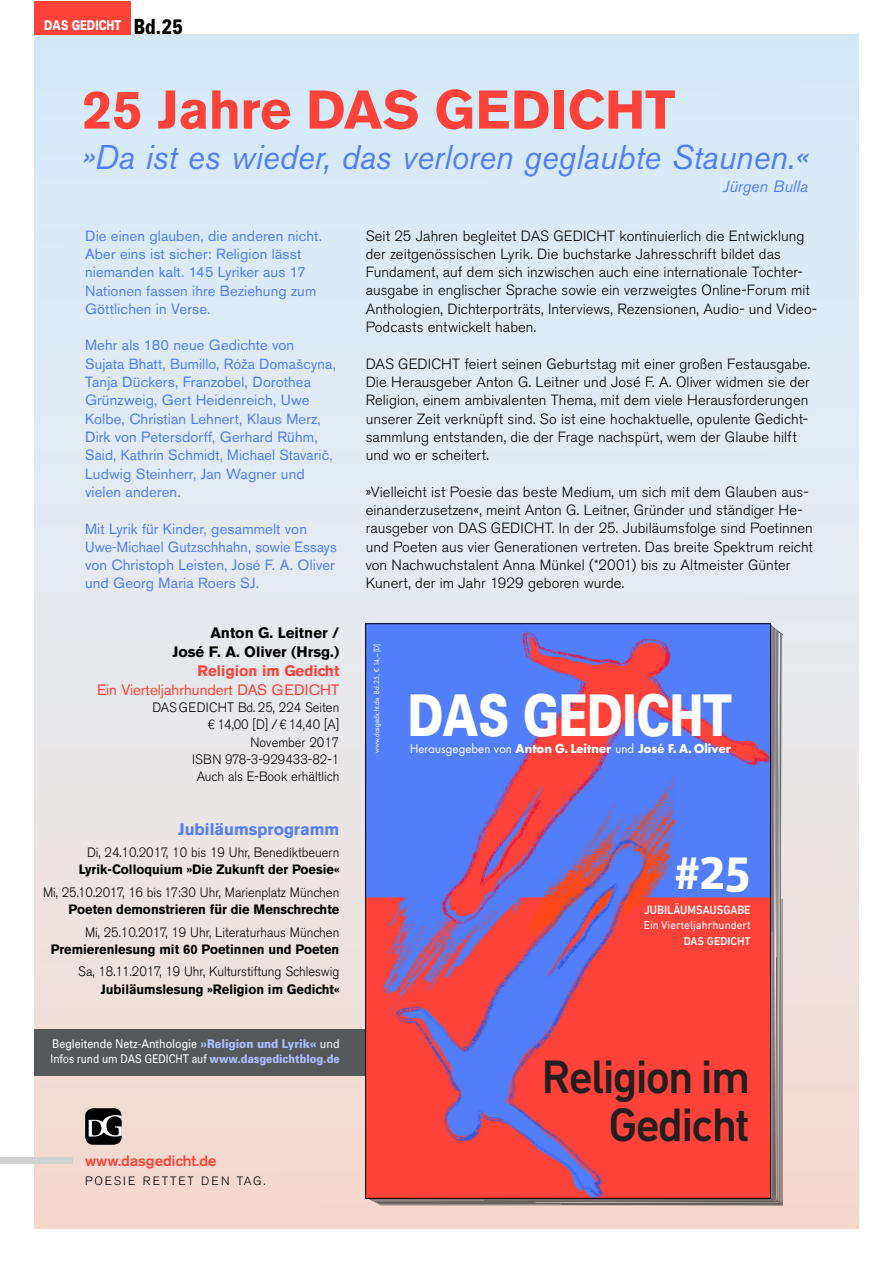
<style>
.page{position:relative;width:893px;height:1263px;background:#fff}
.page>*{position:absolute;margin:0;border:0;box-sizing:border-box;transform-origin:0 0}
.t1{font:900 57.6px "Univers";letter-spacing:-.01em;color:#fff;scale:.75 1}
.t2{font:700 53.85px "Akzidenz Grotesk BE";letter-spacing:-.005em;color:#ff4239}
.t3{font:700 49.2px "Unit OT";color:#fff}
.t4{font:500 47.85px/48.2px "DIN Next LT Pro";letter-spacing:-.04em;color:#231f20;text-align:right}
.t5{font:italic 34.05px "Akzidenz Grotesk BE";color:#537efa;scale:.95 1}
.t6{font:700 16.5px "Akzidenz Grotesk BE";color:#537efa}
.t7{font:italic 16.35px "Akzidenz Grotesk BE";color:#537efa;scale:.96 1}
.t8{font:700 15px/18.8px "Akzidenz Grotesk BE";color:#000;text-align:right}
.t9{font:15px "Akzidenz Grotesk BE";color:#ff4239}
.t10{font:700 15px "Akzidenz Grotesk BE";color:#ff4239}
.t11{font:500 15px "Akzidenz Grotesk BE";color:#ff4239}
.t12{font:300 14.7px/18.3px "Akzidenz Grotesk BE";letter-spacing:.005em;color:#000}
.t13{font:14.7px/18.3px "Akzidenz Grotesk BE";letter-spacing:.01em;color:#537efa}
.t14{font:300 13.5px/17.2px "Akzidenz Grotesk BE";color:#000;text-align:right;scale:.95 1}
.t15{font:700 13.5px "Akzidenz Grotesk BE";color:#000;scale:.95 1}
.t16{font:900 13.5px "Univers";color:#fff;scale:.75 1}
.t17{font:500 12.3px "DIN Next LT Pro";color:#fff;scale:.92 1}
.t18{font:12px/15px "Univers";color:#fff;scale:.89 1}
.t19{font:300 12px "Akzidenz Grotesk BE";letter-spacing:.15em;color:#000}
.t20{font:700 11.85px "Futura";letter-spacing:.01em;color:#fff}
.t21{font:11.55px "DIN Next LT Pro";color:#fff}
.t22{font:500 11.55px "DIN Next LT Pro";color:#fff}
.t23{font:6.75px "Futura";color:#fff;scale:.95 1}
.s1{font-size:21px;color:#000}
.s2{font-family:"Helvetica"}
.s3{font-weight:900;color:#a9befc}
.s4{font-family:"Verdana"}
.s5{font-weight:400}
</style>
<div class="page">
<div style="left:34px;top:34px;width:825px;height:1195px;background:linear-gradient(to bottom,#d4efff,#f5dcd2)"></div>
<div style="left:0;top:1158px;width:72px;height:6px;background:#d1d1d1"></div>
<div style="left:34px;top:1px;width:97px;height:33px;background:#ff4239"></div>
<div style="left:34px;top:1029px;width:333px;height:47px;background:#56595a"></div>
<hr style="left:782px;top:899px;width:1px;height:304px;background:#6c6d70">
<svg style="left:369px;top:626px;width:413px;height:579px"></svg>
<img style="left:367px;top:625px;width:402px;height:571px">
<div style="left:85px;top:1108px;width:37px;height:37px;background:#000;border-radius:8px"></div>
<svg style="left:89px;top:1115px;width:33px;height:21px"></svg>
<p class="t16" style="left:44px;top:17px;width:186px">DAS GEDICHT <span class="s1">Bd.25</span></p>
<h2 class="t2" style="left:82px;top:79px;width:594px">25 Jahre DAS GEDICHT</h2>
<h3 class="t5" style="left:82px;top:137px;width:765px">»Da ist es wieder, das verloren geglaubte Staunen.«</h3>
<p class="t7" style="left:722px;top:177px;width:90px">Jürgen Bulla</p>
<p class="t13" style="left:85px;top:226px;width:239px">Die einen glauben, die anderen nicht.<br>Aber eins ist sicher: Religion lässt niemanden kalt. 145 Lyriker aus 17<br>Nationen fassen ihre Beziehung zum Göttlichen in Verse.</p>
<p class="t13" style="left:85px;top:336px;width:253px">Mehr als 180 neue Gedichte von Sujata Bhatt, Bumillo, Róža Domašcyna, Tanja Dückers, Franzobel, Dorothea Grünzweig, Gert Heidenreich, Uwe Kolbe, Christian Lehnert, Klaus Merz, Dirk von Petersdorff, Gerhard Rühm, Said, Kathrin Schmidt, Michael Stavari ˇc, Ludwig Steinherr, Jan Wagner und vielen anderen.</p>
<p class="t13" style="left:85px;top:519px;width:253px">Mit Lyrik für Kinder, gesammelt von Uwe-Michael Gutzschhahn, sowie Essays von Christoph Leisten, José F. A. Oliver und Georg Maria Roers SJ.</p>
<p class="t8" style="left:172px;top:624px;width:168px">Anton G. Leitner /<br>José F. A. Oliver (Hrsg.)</p>
<p class="t10" style="left:198px;top:662px;width:143px">Religion im Gedicht</p>
<p class="t9" style="left:97px;top:681px;width:244px">Ein Vierteljahrhundert DAS GEDICHT</p>
<p class="t14" style="left:152px;top:699px;width:198px">DAS GEDICHT Bd. 25, 224 Seiten <span class="s2">€</span> 14,00 [D] / <span class="s2">€</span> 14,40 [A]<br>November 2017<br>ISBN 978-3-929433-82-1<br>Auch als E-Book erhältlich</p>
<p class="t6" style="left:178px;top:819px;width:163px">Jubiläumsprogramm</p>
<p class="t14" style="left:87px;top:844px;width:267px">Di, 24.10.2017, 10 bis 19 Uhr, Benediktbeuern</p>
<p class="t15" style="left:79px;top:862px;width:276px">Lyrik-Colloquium »Die Zukunft der Poesie«</p>
<p class="t14" style="left:43px;top:884px;width:313px">Mi, 25.10.2017, 16 bis 17:30 Uhr, Marienplatz München</p>
<p class="t15" style="left:69px;top:902px;width:286px">Poeten demonstrieren für die Menschrechte</p>
<p class="t14" style="left:85px;top:924px;width:269px">Mi, 25.10.2017, 19 Uhr, Literaturhaus München</p>
<p class="t15" style="left:51px;top:941px;width:305px">Premierenlesung mit 60 Poetinnen und Poeten</p>
<p class="t14" style="left:78px;top:963px;width:276px">Sa, 18.11.2017, 19 Uhr, Kulturstiftung Schleswig</p>
<p class="t15" style="left:101px;top:981px;width:253px">Jubiläumslesung »Religion im Gedicht«</p>
<p class="t18" style="left:51px;top:1036px;width:326px">Begleitende Netz-Anthologie <span class="s3">»Religion und Lyrik«</span> und<br>Infos rund um DAS GEDICHT auf <span class="s3">www.dasgedichtblog.de</span></p>
<p class="t11" style="left:85px;top:1152px;width:133px">www.dasgedicht.de</p>
<p class="t19" style="left:85px;top:1174px;width:182px">POESIE RETTET DEN TAG.</p>
<p class="t12" style="left:366px;top:227px;width:453px">Seit 25 Jahren begleitet DAS GEDICHT kontinuierlich die Entwicklung der zeitgenössischen Lyrik. Die buchstarke Jahresschrift bildet das Fundament, auf dem sich inzwischen auch eine internationale Tochter&shy;ausgabe in englischer Sprache sowie ein verzweigtes Online-Forum mit Anthologien, Dichterporträts, Interviews, Rezensionen, Audio- und Video-Podcasts entwickelt haben.</p>
<p class="t12" style="left:366px;top:355px;width:446px">DAS GEDICHT feiert seinen Geburtstag mit einer großen Festausgabe.<br>Die Herausgeber Anton G. Leitner und José F. A. Oliver widmen sie der Religion, einem ambivalenten Thema, mit dem viele Herausforderungen unserer Zeit verknüpft sind. So ist eine hochaktuelle, opulente Gedicht&shy;sammlung entstanden, die der Frage nachspürt, wem der Glaube hilft und wo er scheitert.</p>
<p class="t12" style="left:366px;top:483px;width:449px">»Vielleicht ist Poesie das beste Medium, um sich mit dem Glauben aus&shy;einanderzusetzen«, meint Anton G. Leitner, Gründer und ständiger He&shy;rausgeber von DAS GEDICHT. In der 25. Jubiläumsfolge sind Poetinnen und Poeten aus vier Generationen vertreten. Das breite Spektrum reicht von Nachwuchstalent Anna Münkel (*2001) bis zu Altmeister Günter Kunert, der im Jahr 1929 geboren wurde.</p>
<p class="t23" style="left:372px;top:753px;width:117px;rotate:-90deg">www.dasgedicht.de Bd. 25, <span class="s4">€</span> 14,– [D]</p>
<h1 class="t1" style="left:408px;top:680px;width:434px">DAS GEDICHT</h1>
<p class="t20" style="left:410px;top:740px;width:323px"><span class="s5">Herausgegeben von</span> Anton G. Leitner <span class="s5">und</span> José F. A. Oliver</p>
<h3 class="t3" style="left:674px;top:842px;width:78px">#25</h3>
<p class="t17" style="left:644px;top:903px;width:117px">JUBILÄUMSAUSGABE</p>
<p class="t21" style="left:644px;top:919px;width:109px">Ein Vierteljahrhundert</p>
<p class="t22" style="left:684px;top:934px;width:69px">DAS GEDICHT</p>
<h3 class="t4" style="left:542px;top:1052px;width:210px">Religion im<br>Gedicht</h3>
</div>
